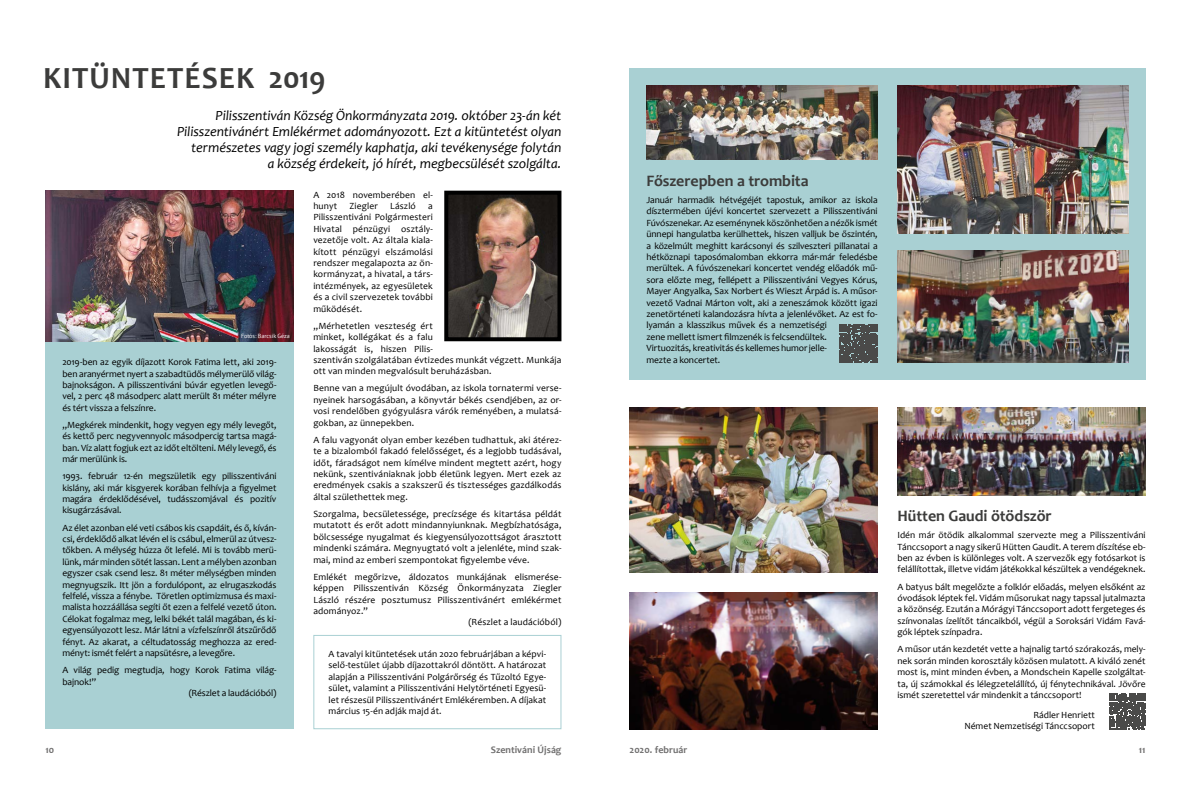
<style>
.page{position:relative;width:1191px;height:786px;background:#fff}
.page>*{position:absolute;margin:0;border:0;box-sizing:border-box;transform-origin:0 0}
.t1{font:700 31px "Candara";letter-spacing:.03em;color:#3c3c3b}
.t2{font:700 16px "Candara";letter-spacing:-.005em;color:#3c3c3b}
.t3{font:italic 14px/16px "Candara";letter-spacing:-.005em;color:#000;text-align:right}
.t4{font:700 10px "Candara";color:#706f6f}
.t5{font:9.5px/11.4px "Candara";letter-spacing:-.005em;color:#000;text-align:justify}
.t6{font:9.5px/11.4px "Candara";letter-spacing:.015em;color:#000}
.t7{font:6px "PT Sans";color:#fff}
</style>
<div class="page">
<div style="left:45px;top:190px;width:248px;height:539px;background:#a9d0d3"></div>
<img style="left:45px;top:190px;width:248px;height:151px">
<img style="left:449px;top:195px;width:107px;height:141px">
<div style="left:444px;top:190px;width:117px;height:151px;border:4px solid #000"></div>
<div style="left:313px;top:634px;width:248px;height:95px;border:1px solid #a9d0d3"></div>
<div style="left:629px;top:68px;width:516px;height:311px;background:#a9d0d3"></div>
<svg style="left:839px;top:324px;width:38px;height:39px"></svg>
<img style="left:629px;top:407px;width:248px;height:165px">
<svg style="left:1109px;top:693px;width:36px;height:35px"></svg>
<img style="left:897px;top:407px;width:248px;height:88px">
<img style="left:629px;top:592px;width:248px;height:137px">
<img style="left:897px;top:250px;width:231px;height:112px">
<img style="left:897px;top:85px;width:231px;height:148px">
<img style="left:646px;top:85px;width:231px;height:74px">
<h1 class="t1" style="left:43px;top:58px;width:284px">KITÜNTETÉSEK 2019</h1>
<p class="t3" style="left:177px;top:107px;width:386px">Pilisszentiván Község Önkormányzata 2019. október 23-án két Pilisszentivánért Emlékérmet adományozott. Ezt a kitüntetést olyan természetes vagy jogi személy kaphatja, aki tevékenysége folytán<br>a község érdekeit, jó hírét, megbecsülését szolgálta.</p>
<p class="t6" style="left:313px;top:188px;width:121px">A 2018 novemberében el&shy;hunyt</p>
<p class="t5" style="left:349px;top:200px;width:30px">Ziegler</p>
<p class="t5" style="left:390px;top:200px;width:27px">László</p>
<p class="t5" style="left:313px;top:200px;width:121px;text-indent:115px">a Pilisszentiváni Polgármesteri Hivatal pénzügyi osztály&shy;vezetője volt. Az általa kiala&shy;kított pénzügyi elszámolási rendszer megalapozta az ön&shy;kormányzat, a hivatal, a társ&shy;intézmények, az egyesületek és a civil szervezetek további működését.</p>
<p class="t6" style="left:313px;top:320px;width:250px">„Mérhetetlen veszteség ért<br>minket, kollégákat és a falu<br>lakosságát is, hiszen Pilis-<br>szentiván szolgálatában évtizedes munkát végzett. Munkája ott van minden megvalósult beruházásban.</p>
<p class="t5" style="left:313px;top:382px;width:250px">Benne van a megújult óvodában, az iskola tornatermi verse&shy;nyeinek harsogásában, a könyvtár békés csendjében, az or&shy;vosi rendelőben gyógyulásra várók reményében, a mulatsá&shy;gokban, az ünnepekben.</p>
<p class="t5" style="left:313px;top:433px;width:250px">A falu vagyonát olyan ember kezében tudhattuk, aki átérez&shy;te a bizalomból fakadó felelősséget, és a legjobb tudásával, időt, fáradságot nem kímélve mindent megtett azért, hogy nekünk, szentivániaknak jobb életünk legyen. Mert ezek az eredmények csakis a szakszerű és tisztességes gazdálkodás által születhettek meg.</p>
<p class="t5" style="left:313px;top:508px;width:250px">Szorgalma, becsületessége, precízsége és kitartása példát mutatott és erőt adott mindannyiunknak. Megbízhatósága, bölcsessége nyugalmat és kiegyensúlyozottságot árasztott mindenki számára. Megnyugtató volt a jelenléte, mind szak&shy;mai, mind az emberi szempontokat figyelembe véve.</p>
<p class="t6" style="left:313px;top:570px;width:250px">Emlékét megőrizve, áldozatos munkájának elismerése-</p>
<p class="t6" style="left:313px;top:582px;width:250px">képpen Pilisszentiván Község Önkormányzata Ziegler</p>
<p class="t6" style="left:313px;top:593px;width:250px">László részére posztumusz Pilisszentivánért emlékérmet</p>
<p class="t6" style="left:313px;top:604px;width:56px">adományoz.”</p>
<p class="t5" style="left:468px;top:616px;width:94px">(Részlet a laudációból)</p>
<p class="t5" style="left:328px;top:647px;width:219px">A tavalyi kitüntetések után 2020 februárjában a képvi&shy;selő-testület újabb díjazottakról döntött. A határozat alapján a Pilisszentiváni Polgárőrség és Tűzoltó Egye&shy;sület, valamint a Pilisszentiváni Helytörténeti Egyesü&shy;let részesül Pilisszentivánért Emlékéremben. A díjakat március 15-én adják majd át.</p>
<p class="t7" style="left:241px;top:332px;width:50px">Fotós: Barcsik Géza</p>
<p class="t5" style="left:62px;top:356px;width:216px">2019-ben az egyik díjazott Korok Fatima lett, aki 2019- ben aranyérmet nyert a szabadtüdős mélymerülő világ&shy;bajnokságon. A pilisszentiváni búvár egyetlen levegő&shy;vel, 2 perc 48 másodperc alatt merült 81 méter mélyre és tért vissza a felszínre.</p>
<p class="t5" style="left:62px;top:419px;width:216px">„Megkérek mindenkit, hogy vegyen egy mély levegőt, és kettő perc negyvennyolc másodpercig tartsa magá&shy;ban. Víz alatt fogjuk ezt az időt eltölteni. Mély levegő, és már merülünk is.</p>
<p class="t5" style="left:62px;top:470px;width:216px">1993. február 12-én megszületik egy pilisszentiváni kislány, aki már kisgyerek korában felhívja a figyelmet magára érdeklődésével, tudásszomjával és pozitív kisugárzásával.</p>
<p class="t5" style="left:62px;top:521px;width:216px">Az élet azonban elé veti csábos kis csapdáit, és ő, kíván&shy;csi, érdeklődő alkat lévén el is csábul, elmerül az útvesz&shy;tőkben. A mélység húzza őt lefelé. Mi is tovább merü&shy;lünk, már minden sötét lassan. Lent a mélyben azonban egyszer csak csend lesz. 81 méter mélységben minden megnyugszik. Itt jön a fordulópont, az elrugaszkodás felfelé, vissza a fénybe. Töretlen optimizmusa és maxi&shy;malista hozzáállása segíti őt ezen a felfelé vezető úton.<br>Célokat fogalmaz meg, lelki békét talál magában, és ki&shy;egyensúlyozott lesz. Már látni a vízfelszínről átszűrődő fényt. Az akarat, a céltudatosság meghozza az ered&shy;ményt: ismét felért a napsütésre, a levegőre.</p>
<p class="t5" style="left:62px;top:664px;width:215px">A világ pedig megtudja, hogy Korok Fatima világ-</p>
<p class="t5" style="left:62px;top:675px;width:35px">bajnok!”</p>
<p class="t5" style="left:189px;top:686px;width:89px">(Részlet a laudációból)</p>
<h2 class="t2" style="left:646px;top:170px;width:164px">Főszerepben a trombita</h2>
<p class="t5" style="left:646px;top:194px;width:233px;text-align:left">Január harmadik hétvégéjét tapostuk, amikor az iskola dísztermében újévi koncertet szervezett a Pilisszentiváni Fúvószenekar. Az eseménynek köszönhetően a nézők ismét ünnepi hangulatba kerülhettek, hiszen valljuk be őszintén, a közelmúlt meghitt karácsonyi és szilveszteri pillanatai a hétköznapi taposómalomban ekkorra már-már feledésbe merültek. A fúvószenekari koncertet vendég előadók mű&shy;sora előzte meg, fellépett a Pilisszentiváni Vegyes Kórus, Mayer Angyalka, Sax Norbert és Wieszt Árpád is. A műsor&shy;vezető Vadnai Márton volt, aki a zeneszámok között igazi zenetörténeti kalandozásra hívta a jelenlévőket. Az est fo&shy;lyamán a klasszikus művek és a nemzetiségi<br>zene mellett ismert filmzenék is felcsendültek.<br>Virtuozitás, kreativitás és kellemes humor jelle-<br>mezte a koncertet.</p>
<h2 class="t2" style="left:897px;top:505px;width:156px">Hütten Gaudi ötödször</h2>
<p class="t5" style="left:897px;top:529px;width:250px">Idén már ötödik alkalommal szervezte meg a Pilisszentiváni Tánccsoport a nagy sikerű Hütten Gaudit. A terem díszítése eb&shy;ben az évben is különleges volt. A szervezők egy fotósarkot is felállítottak, illetve vidám játékokkal készültek a vendégeknek.</p>
<p class="t5" style="left:897px;top:580px;width:250px">A batyus bált megelőzte a folklór előadás, melyen elsőként az óvodások léptek fel. Vidám műsorukat nagy tapssal jutalmazta a közönség. Ezután a Mórágyi Tánccsoport adott fergeteges és színvonalas ízelítőt táncaikból, végül a Soroksári Vidám Favá&shy;gók léptek színpadra.</p>
<p class="t5" style="left:897px;top:643px;width:250px">A műsor után kezdetét vette a hajnalig tartó szórakozás, mely&shy;nek során minden korosztály közösen mulatott. A kiváló zenét most is, mint minden évben, a Mondschein Kapelle szolgáltat&shy;ta, új számokkal és lélegzetelállító, új fénytechnikával. Jövőre ismét szeretettel vár mindenkit a tánccsoport!</p>
<p class="t5" style="left:964px;top:708px;width:132px;text-align:right">Rádler Henriett<br>Német Nemzetiségi Tánccsoport</p>
<p class="t4" style="left:45px;top:742px;width:10px">10</p>
<p class="t4" style="left:491px;top:742px;width:72px">Szentiváni Újság</p>
<p class="t4" style="left:629px;top:742px;width:59px">2020. február</p>
<p class="t4" style="left:1139px;top:742px;width:8px">11</p>
</div>
